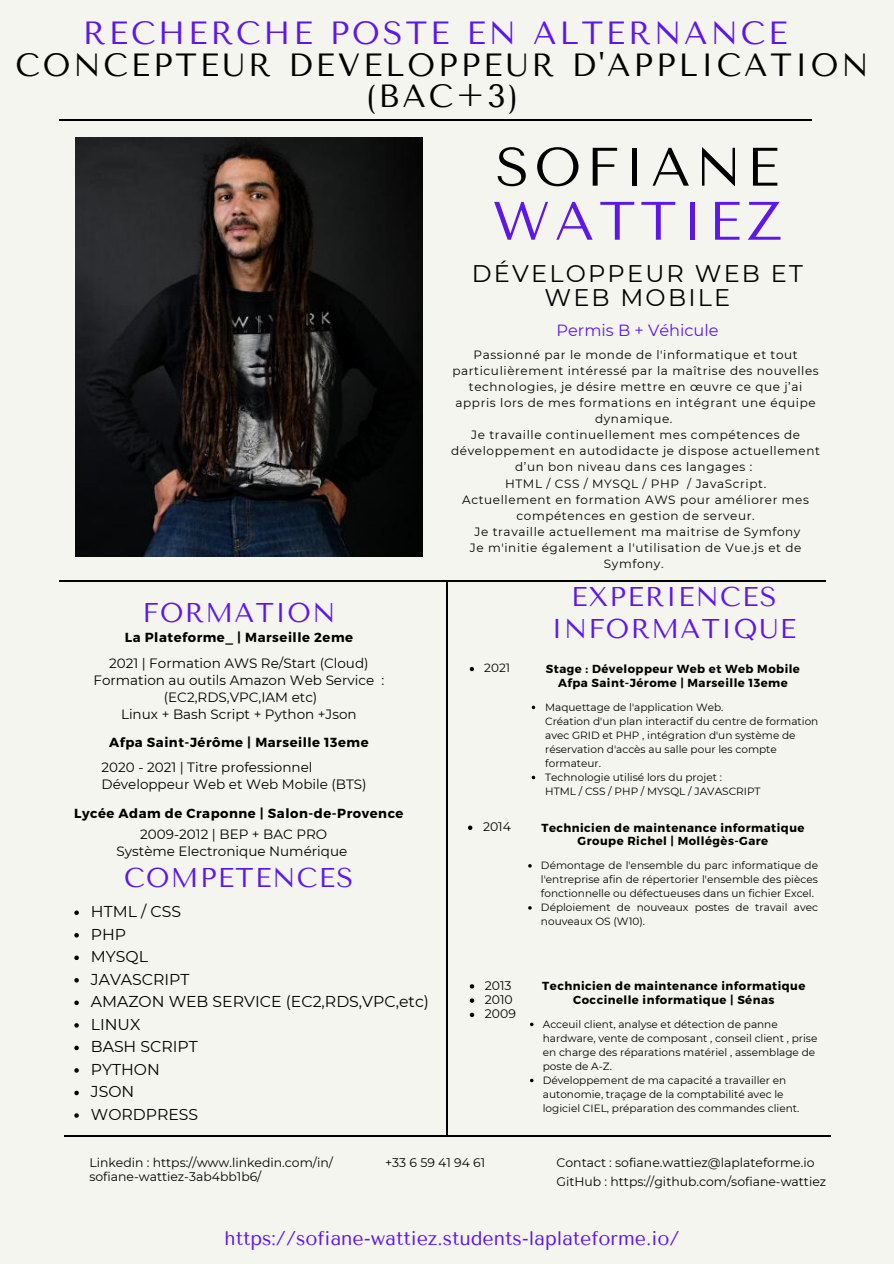
<style>
.page{position:relative;width:894px;height:1264px;background:#fff}
.page>*{position:absolute;margin:0;border:0;box-sizing:border-box;transform-origin:0 0}
.t1{font:54px "Tenor Sans";letter-spacing:.09em;color:#000}
.t2{font:54px "Tenor Sans";letter-spacing:.09em;color:#5e17eb}
.t3{font:31.95px/31.5px "Tenor Sans";letter-spacing:.09em;color:#000;text-align:center}
.t4{font:31.95px "Tenor Sans";letter-spacing:.09em;color:#5e17eb}
.t5{font:27px/31.5px "Tenor Sans";letter-spacing:.05em;color:#5e17eb;text-align:center}
.t6{font:24px/23.7px "Montserrat";letter-spacing:.09em;color:#000;text-align:center}
.t7{font:19.5px "Tenor Sans";color:#5e17eb}
.t8{font:16.2px "Montserrat";color:#5e17eb}
.t9{font:15.75px "Montserrat";color:#000}
.t10{font:13.5px/17.5px "Montserrat";color:#000}
.t11{font:700 13.2px "Montserrat";letter-spacing:.04em;color:#000}
.t12{font:12.45px "Montserrat";color:#000}
.t13{font:12px/16px "Montserrat";letter-spacing:.05em;color:#000;text-align:center}
.t14{font:700 11.7px "Montserrat";letter-spacing:.04em;color:#000}
.t15{font:10.5px/14px "Montserrat";color:#000}
</style>
<div class="page">
<div style="left:0;top:0;width:893px;height:1263px;background:#f5f5ef"></div>
<hr style="left:59px;top:120px;width:752px;height:1px;background:#000">
<hr style="left:59px;top:580px;width:766px;height:1px;background:#000">
<hr style="left:64px;top:1135px;width:766px;height:1px;background:#000">
<hr style="left:446px;top:580px;width:1px;height:556px;background:#000">
<img style="left:75px;top:137px;width:347px;height:419px">
<svg style="left:469px;top:667px;width:5px;height:4px"></svg>
<svg style="left:468px;top:825px;width:4px;height:5px"></svg>
<svg style="left:469px;top:984px;width:5px;height:4px"></svg>
<svg style="left:469px;top:998px;width:5px;height:4px"></svg>
<svg style="left:469px;top:1012px;width:5px;height:5px"></svg>
<svg style="left:74px;top:910px;width:5px;height:5px"></svg>
<svg style="left:74px;top:933px;width:5px;height:4px"></svg>
<svg style="left:74px;top:955px;width:5px;height:5px"></svg>
<svg style="left:74px;top:978px;width:5px;height:4px"></svg>
<svg style="left:74px;top:1000px;width:5px;height:5px"></svg>
<svg style="left:74px;top:1023px;width:5px;height:4px"></svg>
<svg style="left:74px;top:1045px;width:5px;height:5px"></svg>
<svg style="left:74px;top:1068px;width:5px;height:4px"></svg>
<svg style="left:74px;top:1090px;width:5px;height:5px"></svg>
<svg style="left:74px;top:1113px;width:5px;height:4px"></svg>
<svg style="left:531px;top:705px;width:4px;height:4px"></svg>
<svg style="left:531px;top:775px;width:4px;height:4px"></svg>
<p class="t4" style="left:83px;top:15px;width:705px">RECHERCHE POSTE EN ALTERNANCE</p>
<p class="t3" style="left:16px;top:49px;width:854px">CONCEPTEUR DEVELOPPEUR D'APPLICATION (BAC+3)</p>
<p class="t1" style="left:495px;top:136px;width:285px">SOFIANE</p>
<p class="t2" style="left:492px;top:190px;width:291px">WATTIEZ</p>
<p class="t6" style="left:471px;top:262px;width:332px">DÉVELOPPEUR WEB ET<br>WEB MOBILE</p>
<p class="t8" style="left:556px;top:320px;width:163px">Permis B + Véhicule</p>
<p class="t5" style="left:142px;top:597px;width:194px">FORMATION</p>
<p class="t11" style="left:125px;top:629px;width:229px">La Plateforme_ | Marseille 2eme</p>
<p class="t13" style="left:452px;top:347px;width:368px">Passionné par le monde de l'informatique et tout particulièrement intéressé par la maîtrise des nouvelles technologies, je désire mettre en œuvre ce que j’ai appris lors de mes formations en intégrant une équipe dynamique.</p>
<p class="t13" style="left:451px;top:427px;width:370px">Je travaille continuellement mes compétences de développement en autodidacte je dispose actuellement d’un bon niveau dans ces langages :</p>
<p class="t13" style="left:505px;top:475px;width:262px">HTML / CSS / MYSQL / PHP / JavaScript.</p>
<p class="t13" style="left:462px;top:491px;width:348px">Actuellement en formation AWS pour améliorer mes compétences en gestion de serveur.</p>
<p class="t13" style="left:474px;top:523px;width:327px">Je travaille actuellement ma maitrise de Symfony</p>
<p class="t13" style="left:469px;top:539px;width:333px">Je m'initie également a l'utilisation de Vue.js et de<br>Symfony.</p>
<p class="t5" style="left:551px;top:581px;width:246px">EXPERIENCES<br>INFORMATIQUE</p>
<p class="t10" style="left:109px;top:654px;width:261px">2021 | Formation AWS Re/Start (Cloud)</p>
<p class="t10" style="left:93px;top:671px;width:292px">Formation au outils Amazon Web Service :</p>
<p class="t10" style="left:164px;top:688px;width:155px">(EC2,RDS,VPC,IAM etc)</p>
<p class="t10" style="left:121px;top:705px;width:237px">Linux + Bash Script + Python +Json</p>
<p class="t13" style="left:484px;top:660px;width:27px">2021</p>
<p class="t14" style="left:546px;top:661px;width:255px">Stage : Développeur Web et Web Mobile</p>
<p class="t14" style="left:558px;top:675px;width:231px">Afpa Saint-Jérome | Marseille 13eme</p>
<p class="t15" style="left:545px;top:700px;width:180px">Maquettage de l'application Web.</p>
<p class="t15" style="left:545px;top:714px;width:275px">Création d'un plan interactif du centre de formation avec GRID et PHP , intégration d'un système de réservation d'accès au salle pour les compte formateur.</p>
<p class="t15" style="left:545px;top:784px;width:217px">HTML / CSS / PHP / MYSQL / JAVASCRIPT</p>
<p class="t14" style="left:541px;top:820px;width:264px">Technicien de maintenance informatique</p>
<p class="t14" style="left:577px;top:833px;width:192px">Groupe Richel | Mollégès-Gare</p>
<p class="t15" style="left:541px;top:858px;width:278px;text-align:justify">Démontage de l'ensemble du parc informatique de l'entreprise afin de répertorier l'ensemble des pièces fonctionnelle ou défectueuses dans un fichier Excel.</p>
<p class="t15" style="left:541px;top:900px;width:278px">Déploiement de nouveaux postes de travail avec nouveaux OS (W10).</p>
<p class="t11" style="left:109px;top:733px;width:261px">Afpa Saint-Jérôme | Marseille 13eme</p>
<p class="t10" style="left:101px;top:758px;width:266px">2020 - 2021 | Titre professionnel<br>Développeur Web et Web Mobile (BTS)</p>
<p class="t10" style="left:140px;top:825px;width:188px">2009-2012 | BEP + BAC PRO</p>
<p class="t10" style="left:117px;top:842px;width:232px">Système Electronique Numérique</p>
<p class="t15" style="left:545px;top:770px;width:178px">Technologie utilisé lors du projet :</p>
<p class="t11" style="left:74px;top:804px;width:331px">Lycée Adam de Craponne | Salon-de-Provence</p>
<p class="t12" style="left:483px;top:819px;width:29px">2014</p>
<p class="t5" style="left:124px;top:862px;width:230px">COMPETENCES</p>
<p class="t9" style="left:91px;top:902px;width:92px">HTML / CSS</p>
<p class="t9" style="left:91px;top:924px;width:37px">PHP</p>
<p class="t9" style="left:91px;top:947px;width:59px">MYSQL</p>
<p class="t9" style="left:91px;top:969px;width:100px">JAVASCRIPT</p>
<p class="t9" style="left:91px;top:992px;width:339px">AMAZON WEB SERVICE (EC2,RDS,VPC,etc)</p>
<p class="t9" style="left:91px;top:1014px;width:51px">LINUX</p>
<p class="t9" style="left:91px;top:1037px;width:108px">BASH SCRIPT</p>
<p class="t9" style="left:91px;top:1059px;width:70px">PYTHON</p>
<p class="t9" style="left:91px;top:1082px;width:45px">JSON</p>
<p class="t9" style="left:91px;top:1104px;width:109px">WORDPRESS</p>
<p class="t12" style="left:385px;top:1154px;width:101px">+33 6 59 41 94 61</p>
<p class="t12" style="left:556px;top:1154px;width:259px">Contact : sofiane.wattiez@laplateforme.io</p>
<p class="t12" style="left:484px;top:977px;width:28px">2013</p>
<p class="t12" style="left:484px;top:991px;width:29px">2010</p>
<p class="t12" style="left:484px;top:1006px;width:33px">2009</p>
<p class="t14" style="left:542px;top:978px;width:264px">Technicien de maintenance informatique</p>
<p class="t14" style="left:573px;top:992px;width:203px">Coccinelle informatique | Sénas</p>
<p class="t15" style="left:542px;top:1017px;width:276px">Acceuil client, analyse et détection de panne hardware, vente de composant , conseil client , prise en charge des réparations matériel , assemblage de poste de A-Z.</p>
<p class="t15" style="left:542px;top:1073px;width:258px">Développement de ma capacité a travailler en autonomie, traçage de la comptabilité avec le logiciel CIEL, préparation des commandes client.</p>
<p class="t12" style="left:89px;top:1154px;width:245px">Linkedin : https://www.linkedin.com/in/</p>
<p class="t12" style="left:89px;top:1168px;width:173px">sofiane-wattiez-3ab4bb1b6/</p>
<p class="t12" style="left:556px;top:1173px;width:271px">GitHub : https://github.com/sofiane-wattiez</p>
<p class="t7" style="left:224px;top:1226px;width:456px">https://sofiane-wattiez.students-laplateforme.io/</p>
</div>
